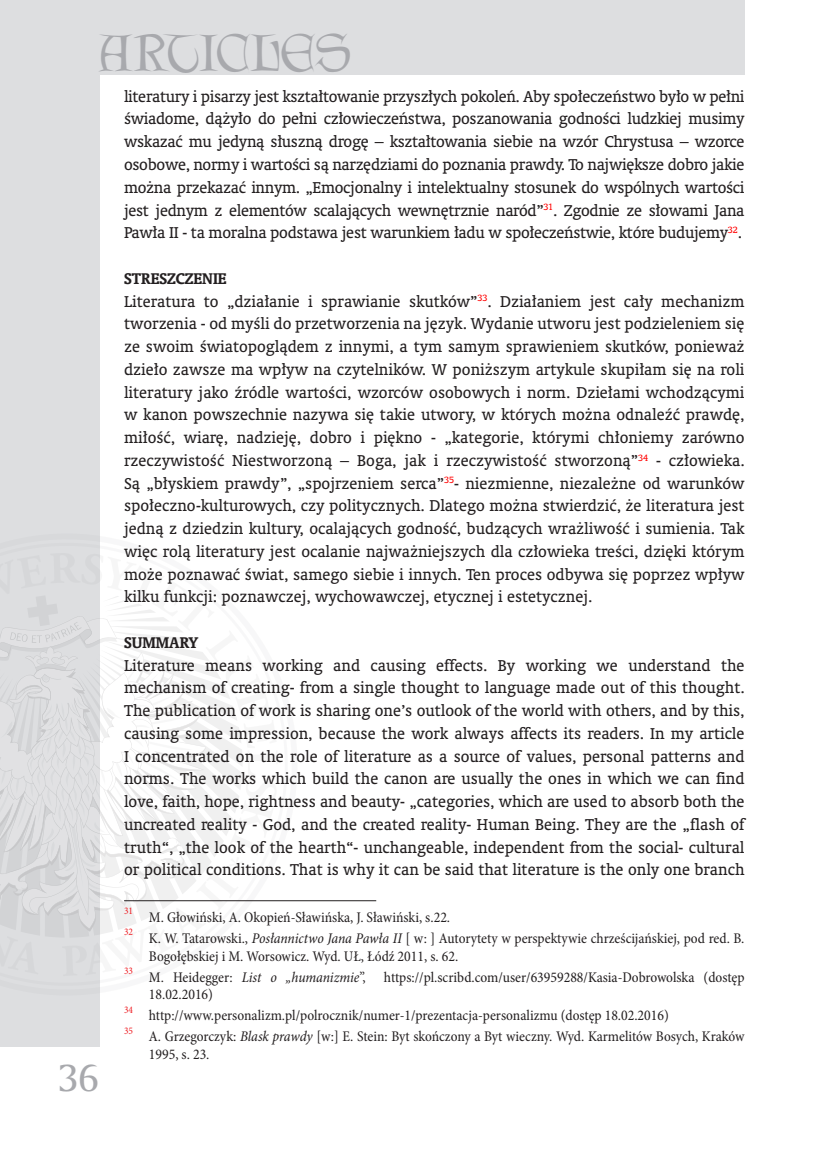
<style>
.page{position:relative;width:819px;height:1166px;background:#fff}
.page>*{position:absolute;margin:0;border:0;box-sizing:border-box;transform-origin:0 0}
.t1{font:46.55px "Lettergical PL";color:#a8a9ad}
.t2{font:36.75px "Amerigo PL";color:#a8a9ad}
.Normalny_PK_1{font:15.75px/22.8px "Oranda PL";color:#231f20;text-align:justify}
.Normalny_PK{font:700 15.75px "Oranda PL";color:#231f20}
.przypisy_PK{font:condensed 14.88px/17.8px "Minion Pro";color:#231f20}
.przypisy_PK-2{font:condensed 10.15px "Minion Pro";color:#ee1d23}
.s1{font-style:italic}
</style>
<div class="page">
<div style="left:0;top:0;width:99px;height:1047px;background:#dddee0"></div>
<div style="left:0;top:0;width:744px;height:74px;background:#dddee0"></div>
<svg style="left:0;top:553px;width:278px;height:423px"></svg>
<hr style="left:124px;top:900px;width:252px;height:1px;background:#231f20">
<h1 class="t1" style="left:99px;top:25px;width:254px">ARTICLES</h1>
<h2 class="t2" style="left:58px;top:1053px;width:43px">36</h2>
<p class="Normalny_PK_1" style="left:124px;top:85px;width:622px">literatury i pisarzy jest kształtowanie przyszłych pokoleń. Aby społeczeństwo było w pełni świadome, dążyło do pełni człowieczeństwa, poszanowania godności ludzkiej musimy wskazać mu jedyną słuszną drogę – kształtowania siebie na wzór Chrystusa – wzorce osobowe, normy i wartości są narzędziami do poznania prawdy. To największe dobro jakie można przekazać innym. „Emocjonalny i intelektualny stosunek do wspólnych wartości jest jednym z elementów scalających wewnętrznie naród”<sup>31</sup>. Zgodnie ze słowami Jana Pawła II - ta moralna podstawa jest warunkiem ładu w społeczeństwie, które budujemy<sup>32</sup>.</p>
<p class="Normalny_PK" style="left:124px;top:268px;width:104px">STRESZCZENIE</p>
<p class="Normalny_PK_1" style="left:124px;top:289px;width:622px">Literatura to „działanie i sprawianie skutków”<sup>33</sup>. Działaniem jest cały mechanizm tworzenia - od myśli do przetworzenia na język. Wydanie utworu jest podzieleniem się ze swoim światopoglądem z innymi, a tym samym sprawieniem skutków, ponieważ dzieło zawsze ma wpływ na czytelników. W poniższym artykule skupiłam się na roli literatury jako źródle wartości, wzorców osobowych i norm. Dziełami wchodzącymi w kanon powszechnie nazywa się takie utwory, w których można odnaleźć prawdę, miłość, wiarę, nadzieję, dobro i piękno - „kategorie, którymi chłoniemy zarówno rzeczywistość Niestworzoną – Boga, jak i rzeczywistość stworzoną”<sup>34</sup> - człowieka.<br>Są „błyskiem prawdy”, „spojrzeniem serca”<sup>35</sup>- niezmienne, niezależne od warunków społeczno-kulturowych, czy politycznych. Dlatego można stwierdzić, że literatura jest jedną z dziedzin kultury, ocalających godność, budzących wrażliwość i sumienia. Tak więc rolą literatury jest ocalanie najważniejszych dla człowieka treści, dzięki którym może poznawać świat, samego siebie i innych. Ten proces odbywa się poprzez wpływ kilku funkcji: poznawczej, wychowawczej, etycznej i estetycznej.</p>
<p class="Normalny_PK" style="left:124px;top:632px;width:76px">SUMMARY</p>
<p class="Normalny_PK_1" style="left:124px;top:653px;width:622px">Literature means working and causing effects. By working we understand the mechanism of creating- from a single thought to language made out of this thought.<br>The publication of work is sharing one’s outlook of the world with others, and by this, causing some impression, because the work always affects its readers. In my article I concentrated on the role of literature as a source of values, personal patterns and norms. The works which build the canon are usually the ones in which we can find love, faith, hope, rightness and beauty- „categories, which are used to absorb both the uncreated reality - God, and the created reality- Human Being. They are the „flash of truth“, „the look of the hearth“- unchangeable, independent from the social- cultural or political conditions. That is why it can be said that literature is the only one branch</p>
<p class="przypisy_PK-2" style="left:124px;top:904px;width:11px">31</p>
<p class="przypisy_PK" style="left:149px;top:908px;width:303px">M. Głowiński, A. Okopień-Sławińska, J. Sławiński, s.22.</p>
<p class="przypisy_PK-2" style="left:124px;top:925px;width:11px">32</p>
<p class="przypisy_PK" style="left:149px;top:929px;width:597px">K. W. Tatarowski., <span class="s1">Posłannictwo Jana Pawła II</span> [ w: ] Autorytety w perspektywie chrześcijańskiej, pod red. B.<br>Bogołębskiej i M. Worsowicz. Wyd. UŁ, Łódź 2011, s. 62.</p>
<p class="przypisy_PK-2" style="left:124px;top:964px;width:11px">33</p>
<p class="przypisy_PK" style="left:149px;top:968px;width:597px">M. Heidegger: <span class="s1">List o „humanizmie</span>”, https://pl.scribd.com/user/63959288/Kasia-Dobrowolska (dostęp<br>18.02.2016)</p>
<p class="przypisy_PK-2" style="left:124px;top:1003px;width:11px">34</p>
<p class="przypisy_PK" style="left:149px;top:1007px;width:521px">http://www.personalizm.pl/polrocznik/numer-1/prezentacja-personalizmu (dostęp 18.02.2016)</p>
<p class="przypisy_PK-2" style="left:124px;top:1024px;width:11px">35</p>
<p class="przypisy_PK" style="left:149px;top:1028px;width:597px">A. Grzegorczyk: <span class="s1">Blask prawdy</span> [w:] E. Stein: Byt skończony a Byt wieczny. Wyd. Karmelitów Bosych, Kraków<br>1995, s. 23.</p>
</div>
